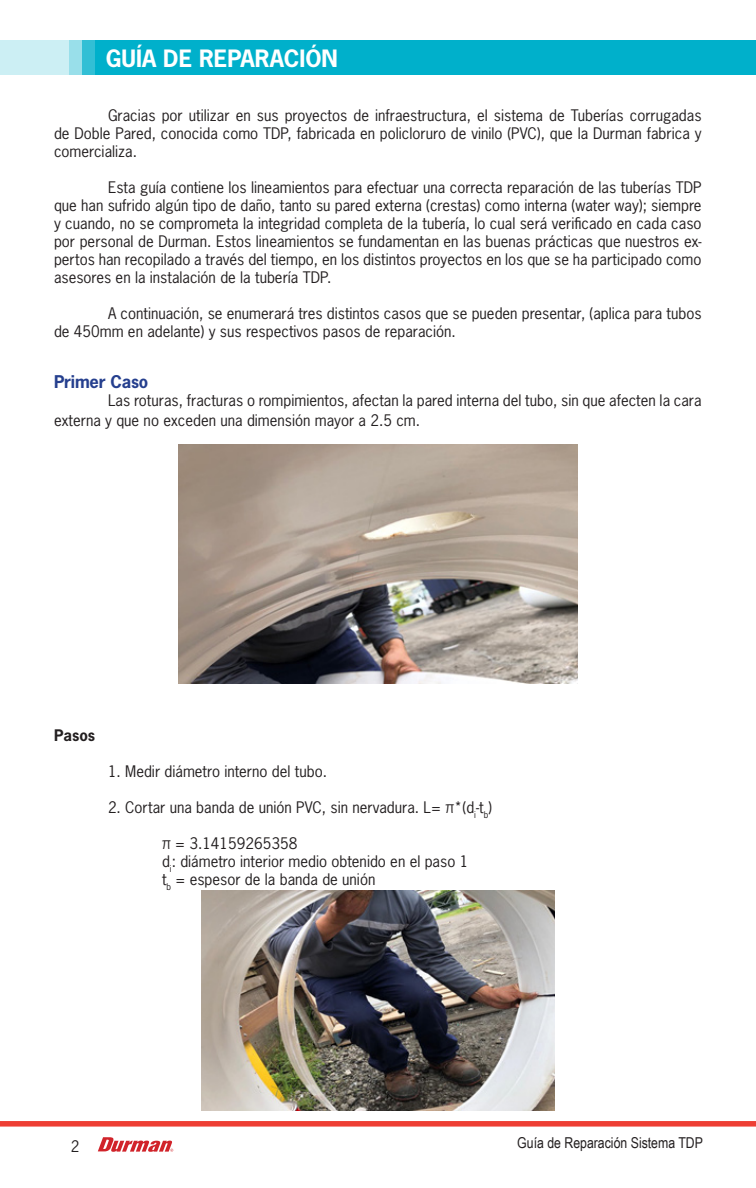
<style>
.page{position:relative;width:756px;height:1188px;background:#fff}
.page>*{position:absolute;margin:0;border:0;box-sizing:border-box;transform-origin:0 0}
.t1{font:700 22.5px "News Gothic Std";color:#fff}
.t2{font:700 16.5px "News Gothic Std";letter-spacing:-.01em;color:#253f8e}
.t3{font:15px/18px "News Gothic Std";color:#231f20;text-align:justify}
.t4{font:15px "Arial Narrow";color:#231f20}
.t5{font:700 15px "News Gothic Std";color:#231f20}
</style>
<div class="page">
<div style="left:0;top:1121px;width:756px;height:6px;background:#ee3e34"></div>
<div style="left:0;top:41px;width:756px;height:34px;background:#00b0cb"></div>
<div style="left:0;top:41px;width:69px;height:34px;background:#cceff4"></div>
<div style="left:69px;top:41px;width:13px;height:34px;background:#99dfea"></div>
<div style="left:82px;top:41px;width:13px;height:34px;background:#32bfd5"></div>
<svg style="left:98px;top:1137px;width:75px;height:15px"></svg>
<img style="left:179px;top:444px;width:398px;height:240px">
<img style="left:201px;top:891px;width:354px;height:219px">
<p class="t1" style="left:106px;top:44px;width:234px">GUÍA DE REPARACIÓN</p>
<p class="t3" style="left:54px;top:106px;width:649px;text-indent:54px">Gracias por utilizar en sus proyectos de infraestructura, el sistema de Tuberías corrugadas de Doble Pared, conocida como TDP, fabricada en policloruro de vinilo (PVC), que la Durman fabrica y comercializa.</p>
<p class="t3" style="left:54px;top:178px;width:649px;text-indent:54px">Esta guía contiene los lineamientos para efectuar una correcta reparación de las tuberías TDP que han sufrido algún tipo de daño, tanto su pared externa (crestas) como interna (water way); siempre y cuando, no se comprometa la integridad completa de la tubería, lo cual será verificado en cada caso por personal de Durman. Estos lineamientos se fundamentan en las buenas prácticas que nuestros ex&shy;pertos han recopilado a través del tiempo, en los distintos proyectos en los que se ha participado como asesores en la instalación de la tubería TDP.</p>
<p class="t3" style="left:54px;top:304px;width:649px;text-indent:54px">A continuación, se enumerará tres distintos casos que se pueden presentar, (aplica para tubos de 450mm en adelante) y sus respectivos pasos de reparación.</p>
<p class="t2" style="left:54px;top:371px;width:96px">Primer Caso</p>
<p class="t3" style="left:54px;top:390px;width:649px;line-height:19.8px;text-indent:54px">Las roturas, fracturas o rompimientos, afectan la pared interna del tubo, sin que afecten la cara externa y que no exceden una dimensión mayor a 2.5 cm.</p>
<p class="t5" style="left:54px;top:725px;width:43px">Pasos</p>
<p class="t3" style="left:108px;top:762px;width:221px">1. Medir diámetro interno del tubo.</p>
<p class="t3" style="left:108px;top:798px;width:386px">2. Cortar una banda de unión PVC, sin nervadura. L= π*(d<sub>i</sub>-t<sub>b</sub>)</p>
<p class="t3" style="left:162px;top:834px;width:137px">π = 3.14159265358</p>
<p class="t3" style="left:162px;top:852px;width:308px">d<sub>i</sub>: diámetro interior medio obtenido en el paso 1</p>
<p class="t3" style="left:162px;top:870px;width:215px">t<sub>b</sub> = espesor de la banda de unión</p>
<p class="t3" style="left:71px;top:1137px;width:10px">2</p>
<p class="t4" style="left:517px;top:1131px;width:187px">Guía de Reparación Sistema TDP</p>
</div>
